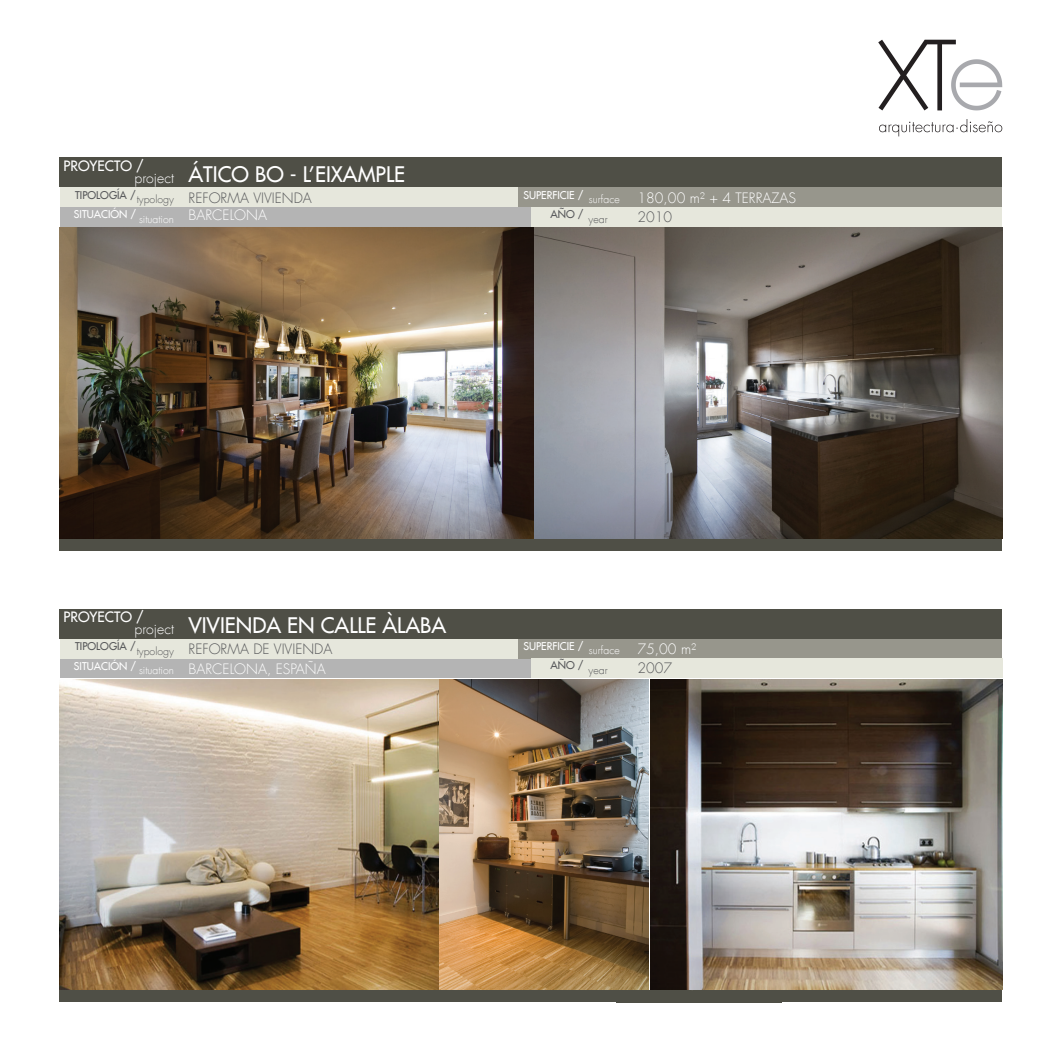
<style>
.page{position:relative;width:1042px;height:1042px;background:#fff}
.page>*{position:absolute;margin:0;border:0;box-sizing:border-box;transform-origin:0 0}
.t1{font:21px "Futura LT";color:#fff}
.t2{font:300 14px "Futura LT";color:#fff}
.t3{font:300 14px "Futura LT";color:#57585a}
.t4{font:14px "Futura LT";color:#fff}
.t5{font:10.5px "Futura LT";color:#fff}
.t6{font:300 10.5px "Futura LT";color:#fff}
.t7{font:10.5px "Futura LT";color:#57585a}
.t8{font:300 10.5px "Futura LT";color:#57585a}
</style>
<div class="page">
<svg style="left:878px;top:40px;width:124px;height:70px"></svg>
<svg style="left:879px;top:119px;width:123px;height:17px"></svg>
<div style="left:60px;top:207px;width:471px;height:20px;background:#b4b4b4"></div>
<div style="left:60px;top:658px;width:471px;height:20px;background:#b4b4b4"></div>
<div style="left:517px;top:187px;width:485px;height:20px;background:#97968c"></div>
<div style="left:517px;top:638px;width:485px;height:20px;background:#97968c"></div>
<div style="left:60px;top:187px;width:457px;height:20px;background:#e6e7dc"></div>
<div style="left:60px;top:638px;width:457px;height:20px;background:#e6e7dc"></div>
<div style="left:60px;top:158px;width:942px;height:29px;background:#4f4f46"></div>
<div style="left:60px;top:609px;width:942px;height:29px;background:#4f4f46"></div>
<div style="left:60px;top:539px;width:942px;height:12px;background:#4f4f46"></div>
<div style="left:60px;top:990px;width:942px;height:12px;background:#4f4f46"></div>
<div style="left:531px;top:207px;width:471px;height:20px;background:#e6e7dc"></div>
<div style="left:531px;top:658px;width:471px;height:20px;background:#e6e7dc"></div>
<img style="left:60px;top:679px;width:378px;height:310px">
<img style="left:440px;top:679px;width:562px;height:310px">
<img style="left:60px;top:228px;width:473px;height:310px">
<img style="left:535px;top:228px;width:467px;height:310px">
<p class="t4" style="left:63px;top:157px;width:82px">PROYECTO /</p>
<p class="t2" style="left:135px;top:169px;width:41px">project</p>
<p class="t7" style="left:75px;top:188px;width:62px">TIPOLOGÍA /</p>
<p class="t8" style="left:137px;top:193px;width:39px">typology</p>
<p class="t5" style="left:74px;top:207px;width:64px">SITUACIÓN /</p>
<p class="t6" style="left:139px;top:212px;width:36px">situation</p>
<h1 class="t1" style="left:189px;top:160px;width:218px">ÁTICO BO - L’EIXAMPLE</h1>
<p class="t3" style="left:189px;top:189px;width:125px">REFORMA VIVIENDA</p>
<p class="t5" style="left:523px;top:188px;width:62px">SUPERFICIE /</p>
<p class="t6" style="left:589px;top:193px;width:32px">surface</p>
<p class="t2" style="left:637px;top:189px;width:160px">180,00 m² + 4 TERRAZAS</p>
<p class="t7" style="left:550px;top:207px;width:35px">AÑO /</p>
<p class="t2" style="left:189px;top:207px;width:80px">BARCELONA</p>
<p class="t3" style="left:637px;top:208px;width:36px">2010</p>
<p class="t8" style="left:588px;top:212px;width:20px">year</p>
<p class="t4" style="left:63px;top:608px;width:82px">PROYECTO /</p>
<p class="t2" style="left:135px;top:620px;width:41px">project</p>
<p class="t7" style="left:75px;top:639px;width:62px">TIPOLOGÍA /</p>
<p class="t8" style="left:137px;top:644px;width:39px">typology</p>
<p class="t5" style="left:74px;top:659px;width:64px">SITUACIÓN /</p>
<p class="t6" style="left:139px;top:664px;width:36px">situation</p>
<h1 class="t1" style="left:188px;top:611px;width:259px">VIVIENDA EN CALLE ÀLABA</h1>
<p class="t3" style="left:189px;top:641px;width:145px">REFORMA DE VIVIENDA</p>
<p class="t2" style="left:637px;top:641px;width:60px">75,00 m²</p>
<p class="t2" style="left:189px;top:660px;width:137px">BARCELONA, España</p>
<p class="t3" style="left:637px;top:659px;width:36px">2007</p>
<p class="t5" style="left:523px;top:639px;width:62px">SUPERFICIE /</p>
<p class="t6" style="left:589px;top:644px;width:32px">surface</p>
<p class="t7" style="left:550px;top:658px;width:35px">AÑO /</p>
<p class="t8" style="left:588px;top:664px;width:20px">year</p>
</div>
